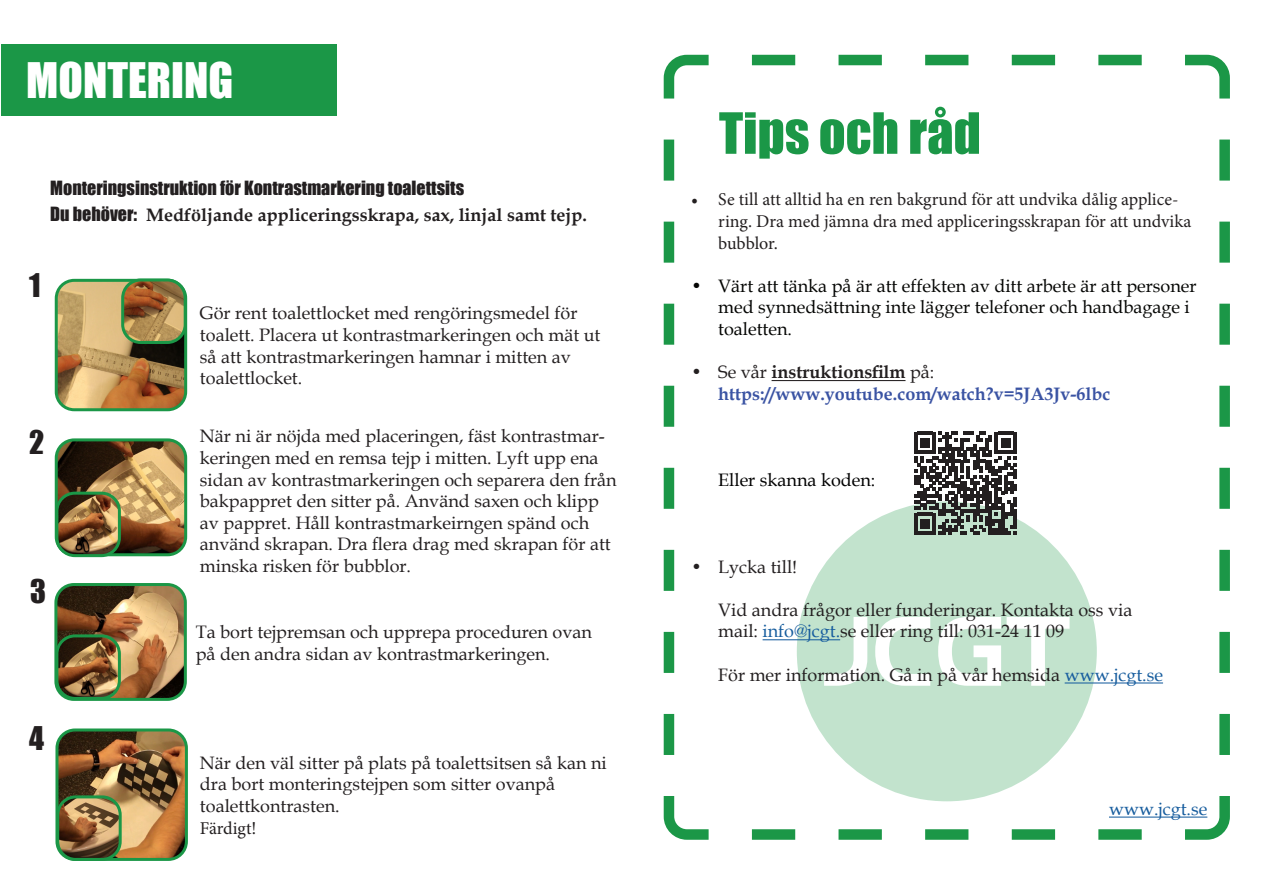
<style>
.page{position:relative;width:1263px;height:893px;background:#fff}
.page>*{position:absolute;margin:0;border:0;box-sizing:border-box;transform-origin:0 0}
.t1{font:52.5px "Impact";color:#1b9747}
.t2{font:45px "Impact";color:#fff}
.t3{font:30px "Impact";color:#231f20}
.t4{font:18px/21.6px "Book Antiqua";color:#231f20}
.t5{font:18px/21.6px "Minion Pro";color:#231f20}
.t6{font:18px/21.6px "Book Antiqua";color:#040503}
.t7{font:700 18px/21.6px "Book Antiqua";color:#3a53a3}
.t8{font:700 18px "Book Antiqua";color:#231f20}
.t9{font:18px "Impact";color:#231f20}
.t10{font:18px "Book Antiqua";color:#000001}
.t11{font:18px "Book Antiqua";color:#175d9e}
.s1{font-family:"Impact";font-weight:400}
.s2{font-weight:400;color:#231f20}
.s3{color:#231f20}
.s4{color:#175d9e}
</style>
<div class="page">
<div style="left:1px;top:44px;width:336px;height:72px;background:#1b9747"></div>
<img style="left:59px;top:732px;width:125px;height:125px">
<div style="left:55px;top:728px;width:133px;height:133px;border:3px solid #1b9747;border-radius:18px"></div>
<img style="left:56px;top:280px;width:130px;height:130px">
<div style="left:55px;top:279px;width:132px;height:132px;border:3px solid #1b9747;border-radius:18px"></div>
<img style="left:59px;top:442px;width:127px;height:113px">
<div style="left:55px;top:438px;width:132px;height:118px;border:3px solid #1b9747;border-radius:18px"></div>
<img style="left:123px;top:280px;width:62px;height:61px">
<div style="left:121px;top:278px;width:66px;height:66px;border:3px solid #1b9747;border-radius:18px"></div>
<img style="left:57px;top:493px;width:62px;height:63px">
<div style="left:55px;top:492px;width:66px;height:65px;border:3px solid #1b9747;border-radius:18px"></div>
<img style="left:58px;top:587px;width:125px;height:110px">
<div style="left:54px;top:583px;width:133px;height:118px;border:3px solid #1b9747;border-radius:18px"></div>
<img style="left:57px;top:636px;width:62px;height:62px">
<div style="left:55px;top:634px;width:66px;height:66px;border:3px solid #1b9747;border-radius:18px"></div>
<img style="left:58px;top:797px;width:62px;height:62px">
<div style="left:56px;top:795px;width:66px;height:66px;border:3px solid #1b9747;border-radius:18px"></div>
<svg style="left:663px;top:54px;width:567px;height:786px"></svg>
<hr style="left:1109px;top:817px;width:98px;height:1px;background:#175d9e">
<svg style="left:914px;top:432px;width:103px;height:103px"></svg>
<p class="t2" style="left:26px;top:45px;width:209px">MONTERING</p>
<p class="t9" style="left:50px;top:174px;width:415px">Monteringsinstruktion för Kontrastmarkering toalettsits</p>
<p class="t8" style="left:50px;top:202px;width:538px"><span class="s1">Du behöver:</span> Medföljande appliceringsskrapa, sax, linjal samt tejp.</p>
<p class="t3" style="left:29px;top:262px;width:13px">1</p>
<p class="t4" style="left:200px;top:302px;width:379px">Gör rent toalettlocket med rengöringsmedel för</p>
<p class="t4" style="left:200px;top:324px;width:402px">toalett. Placera ut kontrastmarkeringen och mät ut så att kontrastmarkeringen hamnar i mitten av</p>
<p class="t4" style="left:200px;top:367px;width:104px">toalettlocket.</p>
<p class="t3" style="left:29px;top:419px;width:17px">2</p>
<p class="t3" style="left:30px;top:567px;width:17px">3</p>
<p class="t3" style="left:29px;top:715px;width:16px">4</p>
<p class="t4" style="left:200px;top:425px;width:418px">När ni är nöjda med placeringen, fäst kontrastmar&shy;keringen med en remsa tejp i mitten. Lyft upp ena sidan av kontrastmarkeringen och separera den från bakpappret den sitter på. Använd saxen och klipp av pappret. Håll kontrastmarkeirngen spänd och använd skrapan. Dra flera drag med skrapan för att minska risken för bubblor.</p>
<p class="t4" style="left:196px;top:621px;width:398px">Ta bort tejpremsan och upprepa proceduren ovan på den andra sidan av kontrastmarkeringen.</p>
<p class="t4" style="left:200px;top:751px;width:408px">När den väl sitter på plats på toalettsitsen så kan ni dra bort monteringstejpen som sitter ovanpå</p>
<p class="t4" style="left:200px;top:795px;width:141px">toalettkontrasten.</p>
<p class="t5" style="left:200px;top:817px;width:58px">Färdigt!</p>
<p class="t1" style="left:719px;top:92px;width:263px">Tips och råd</p>
<p class="t5" style="left:718px;top:189px;width:475px;text-indent:-27px">• Se till att alltid ha en ren bakgrund för att undvika dålig applice&shy;ring. Dra med jämna dra med appliceringsskrapan för att undvika bubblor.</p>
<p class="t6" style="left:718px;top:274px;width:480px;text-indent:-27px">• Värt att tänka på är att effekten av ditt arbete är att personer med synnedsättning inte lägger telefoner och handbagage i toaletten.</p>
<p class="t7" style="left:718px;top:361px;width:394px;text-indent:-27px"><span class="s2">• Se vår</span> <span class="s3">instruktionsfilm</span> <span class="s2">på: </span>https://www.youtube.com/watch?v=5JA3Jv-6lbc</p>
<p class="t10" style="left:718px;top:468px;width:159px">Eller skanna koden:</p>
<p class="t4" style="left:691px;top:555px;width:108px">• Lycka till!</p>
<p class="t4" style="left:718px;top:598px;width:416px">Vid andra frågor eller funderingar. Kontakta oss via mail: <span class="s4">info@jcgt.</span>se eller ring till: 031-24 11 09</p>
<p class="t4" style="left:718px;top:663px;width:446px">För mer information. Gå in på vår hemsida <span class="s4">www.jcgt.se</span></p>
<p class="t11" style="left:1109px;top:796px;width:100px">www.jcgt.se</p>
</div>
